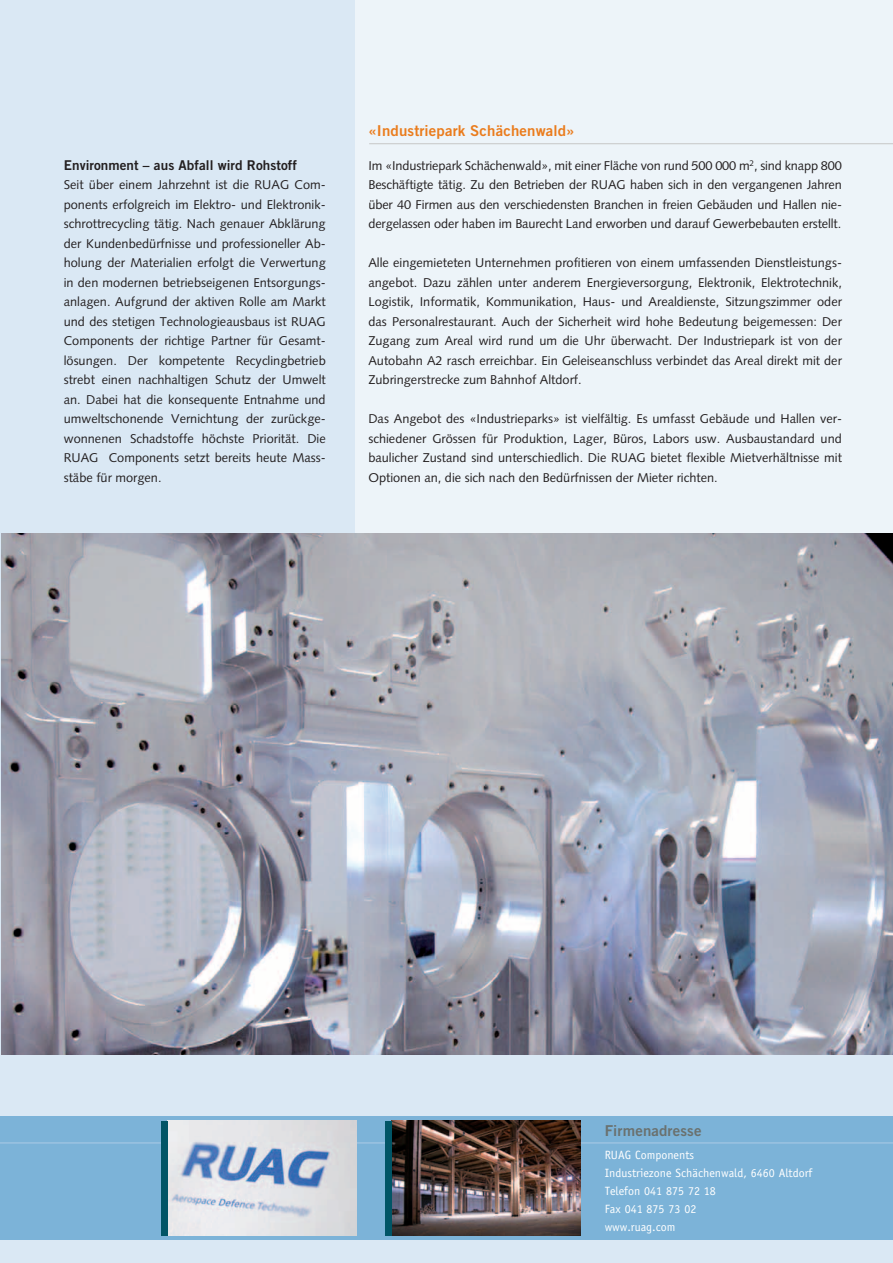
<style>
.page{position:relative;width:893px;height:1263px;background:#dae8f4}
.page>*{position:absolute;margin:0;border:0;box-sizing:border-box;transform-origin:0 0}
.Grundtext_2sp{font:15px "Trade Gothic Bold Two";letter-spacing:.01em;color:#ea7c1d}
.t1{font:15px "Trade Gothic Bold Two";letter-spacing:.01em;color:#6a716f}
.Grundtext{font:13.5px "Trade Gothic Bold Two";letter-spacing:.005em;color:#231f20}
.Grundtext-2{font:12.75px/19.5px "Syntax";color:#231f20;text-align:justify}
.Grundtext_2sp-2{font:12.75px/19.5px "Syntax";color:#231f20}
.t2{font:12px "Officina Sans";color:#fff}
</style>
<div class="page">
<div style="left:356px;top:0;width:537px;height:770px;background:#edf4f9"></div>
<div style="left:0;top:1116px;width:893px;height:123px;background:#7cb3d8"></div>
<hr style="left:0;top:1142px;width:893px;height:2px;background:#9cc3e1">
<img style="left:1px;top:534px;width:892px;height:521px">
<img style="left:391px;top:1120px;width:189px;height:115px">
<div style="left:385px;top:1121px;width:6px;height:114px;background:#015566"></div>
<hr style="left:369px;top:143px;width:524px;height:1px;background:#c6c7c6">
<img style="left:168px;top:1120px;width:188px;height:115px">
<div style="left:162px;top:1121px;width:6px;height:114px;background:#015566"></div>
<p class="Grundtext" style="left:64px;top:156px;width:235px">Environment – aus Abfall wird Rohstoff</p>
<p class="Grundtext_2sp-2" style="left:64px;top:175px;width:263px">Seit über einem Jahrzehnt ist die RUAG Com&shy;ponents erfolgreich im Elektro- und Elektronik&shy;schrottrecycling tätig. Nach genauer Abklärung der Kundenbedürfnisse und professioneller Ab&shy;holung der Materialien erfolgt die Verwertung in den modernen betriebseigenen Entsorgungs&shy;anlagen. Aufgrund der aktiven Rolle am Markt und des stetigen Technologieausbaus ist RUAG Components der richtige Partner für Gesamt&shy;lösungen. Der kompetente Recyclingbetrieb strebt einen nachhaltigen Schutz der Umwelt an. Dabei hat die konsequente Entnahme und umweltschonende Vernichtung der zurückge&shy;wonnenen Schadstoffe höchste Priorität. Die RUAG Components setzt bereits heute Mass&shy;stäbe für morgen.</p>
<p class="Grundtext_2sp" style="left:368px;top:121px;width:208px">«Industriepark Schächenwald»</p>
<p class="Grundtext-2" style="left:368px;top:156px;width:475px">Im «Industriepark Schächenwald», mit einer Fläche von rund 500 000 m<sup>2</sup>, sind knapp 800<br>Beschäftigte tätig. Zu den Betrieben der RUAG haben sich in den vergangenen Jahren über 40 Firmen aus den verschiedensten Branchen in freien Gebäuden und Hallen nie&shy;dergelassen oder haben im Baurecht Land erworben und darauf Gewerbebauten erstellt.</p>
<p class="Grundtext-2" style="left:368px;top:253px;width:475px">Alle eingemieteten Unternehmen profitieren von einem umfassenden Dienstleistungs&shy;angebot. Dazu zählen unter anderem Energieversorgung, Elektronik, Elektrotechnik, Logistik, Informatik, Kommunikation, Haus- und Arealdienste, Sitzungszimmer oder das Personalrestaurant. Auch der Sicherheit wird hohe Bedeutung beigemessen: Der Zugang zum Areal wird rund um die Uhr überwacht. Der Industriepark ist von der Autobahn A2 rasch erreichbar. Ein Geleiseanschluss verbindet das Areal direkt mit der Zubringerstrecke zum Bahnhof Altdorf.</p>
<p class="Grundtext-2" style="left:368px;top:409px;width:475px">Das Angebot des «Industrieparks» ist vielfältig. Es umfasst Gebäude und Hallen ver&shy;schiedener Grössen für Produktion, Lager, Büros, Labors usw. Ausbaustandard und baulicher Zustand sind unterschiedlich. Die RUAG bietet flexible Mietverhältnisse mit Optionen an, die sich nach den Bedürfnissen der Mieter richten.</p>
<p class="t1" style="left:605px;top:1121px;width:98px">Firmenadresse</p>
<p class="t2" style="left:605px;top:1148px;width:91px">RUAG Components</p>
<p class="t2" style="left:605px;top:1166px;width:209px">Industriezone Schächenwald, 6460 Altdorf</p>
<p class="t2" style="left:605px;top:1184px;width:113px">Telefon 041 875 72 18</p>
<p class="t2" style="left:605px;top:1202px;width:93px">Fax 041 875 73 02</p>
<p class="t2" style="left:605px;top:1220px;width:72px">www.ruag.com</p>
</div>
